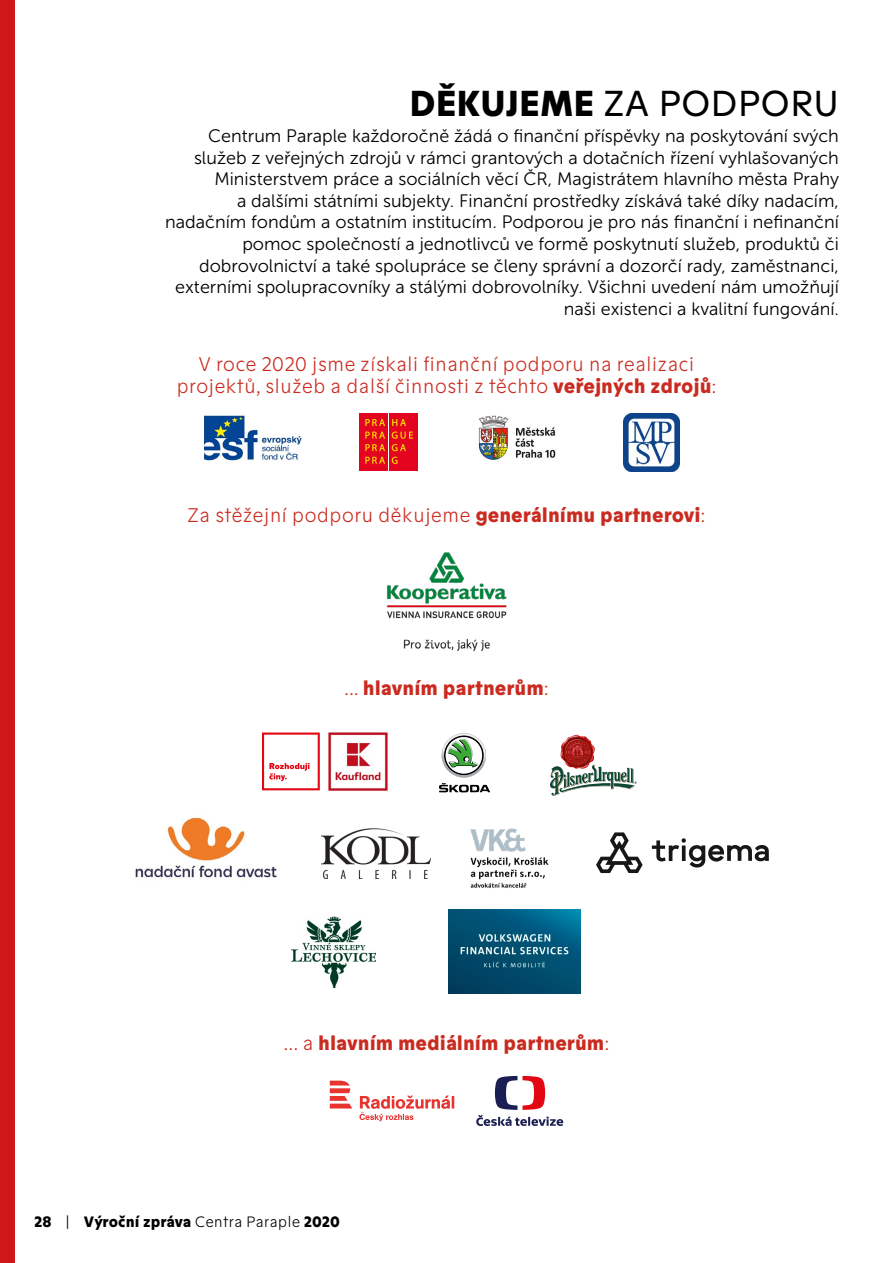
<style>
.page{position:relative;width:893px;height:1263px;background:#fff}
.page>*{position:absolute;margin:0;border:0;box-sizing:border-box;transform-origin:0 0}
.t1{font:36px "Motif";color:#000}
.t2{font:300 19.65px/21.9px "Motif";color:#ca2b20;text-align:center}
.t3{font:900 19.65px "Motif";color:#ca2b20}
.t4{font:18px/21.6px "Museo Sans 300";color:#000;text-align:right}
.t5{font:900 15px "Motif";color:#000}
.s1{font-weight:900}
.s2{font-weight:300}
</style>
<div class="page">
<div style="left:0;top:0;width:15px;height:1263px;background:#cd1719"></div>
<img style="left:204px;top:415px;width:98px;height:46px">
<div style="left:360px;top:413px;width:28px;height:58px;background:#e30520"></div>
<div style="left:389px;top:413px;width:28px;height:58px;background:#e30520"></div>
<svg style="left:365px;top:419px;width:20px;height:7px"></svg>
<svg style="left:365px;top:432px;width:20px;height:19px"></svg>
<svg style="left:392px;top:419px;width:21px;height:32px"></svg>
<svg style="left:365px;top:457px;width:20px;height:7px"></svg>
<svg style="left:392px;top:457px;width:5px;height:7px"></svg>
<img style="left:478px;top:415px;width:78px;height:45px">
<img style="left:623px;top:413px;width:57px;height:58px">
<svg style="left:330px;top:1081px;width:22px;height:27px"></svg>
<svg style="left:359px;top:1095px;width:95px;height:26px"></svg>
<svg style="left:476px;top:1076px;width:88px;height:50px"></svg>
<img style="left:328px;top:732px;width:60px;height:59px">
<img style="left:321px;top:828px;width:109px;height:50px">
<img style="left:470px;top:828px;width:79px;height:60px">
<img style="left:292px;top:916px;width:84px;height:71px">
<img style="left:449px;top:910px;width:131px;height:83px">
<svg style="left:262px;top:732px;width:58px;height:58px"></svg>
<svg style="left:442px;top:733px;width:44px;height:44px"></svg>
<svg style="left:439px;top:783px;width:51px;height:9px"></svg>
<img style="left:569px;top:734px;width:17px;height:3px">
<svg style="left:550px;top:737px;width:87px;height:59px"></svg>
<img style="left:387px;top:552px;width:120px;height:99px">
<svg style="left:652px;top:838px;width:117px;height:29px"></svg>
<svg style="left:596px;top:832px;width:46px;height:41px"></svg>
<img style="left:135px;top:817px;width:142px;height:61px">
<h1 class="t1" style="left:410px;top:83px;width:431px"><span class="s1">DĚKUJEME</span> ZA PODPORU</h1>
<p class="t4" style="left:165px;top:125px;width:675px">Centrum Paraple každoročně žádá o finanční příspěvky na poskytování svých služeb z veřejných zdrojů v rámci grantových a dotačních řízení vyhlašovaných Ministerstvem práce a sociálních věcí ČR, Magistrátem hlavního města Prahy<br>a dalšími státními subjekty. Finanční prostředky získává také díky nadacím, nadačním fondům a ostatním institucím. Podporou je pro nás finanční i nefinanční pomoc společností a jednotlivců ve formě poskytnutí služeb, produktů či dobrovolnictví a také spolupráce se členy správní a dozorčí rady, zaměstnanci, externími spolupracovníky a stálými dobrovolníky. Všichni uvedení nám umožňují naši existenci a kvalitní fungování.</p>
<p class="t2" style="left:176px;top:353px;width:542px">V roce 2020 jsme získali finanční podporu na realizaci projektů, služeb a další činnosti z těchto <span class="s1">veřejných zdrojů</span>:</p>
<p class="t2" style="left:187px;top:505px;width:520px">Za stěžejní podporu děkujeme <span class="s1">generálnímu partnerovi</span>:</p>
<p class="t3" style="left:344px;top:676px;width:206px"><span class="s2">...</span> hlavním partnerům<span class="s2">:</span></p>
<p class="t3" style="left:284px;top:1031px;width:327px"><span class="s2">... a</span> hlavním mediálním partnerům<span class="s2">:</span></p>
<p class="t5" style="left:34px;top:1213px;width:308px">28 <span class="s2">|</span> Výroční zpráva <span class="s2">Centra Paraple</span> 2020</p>
</div>
